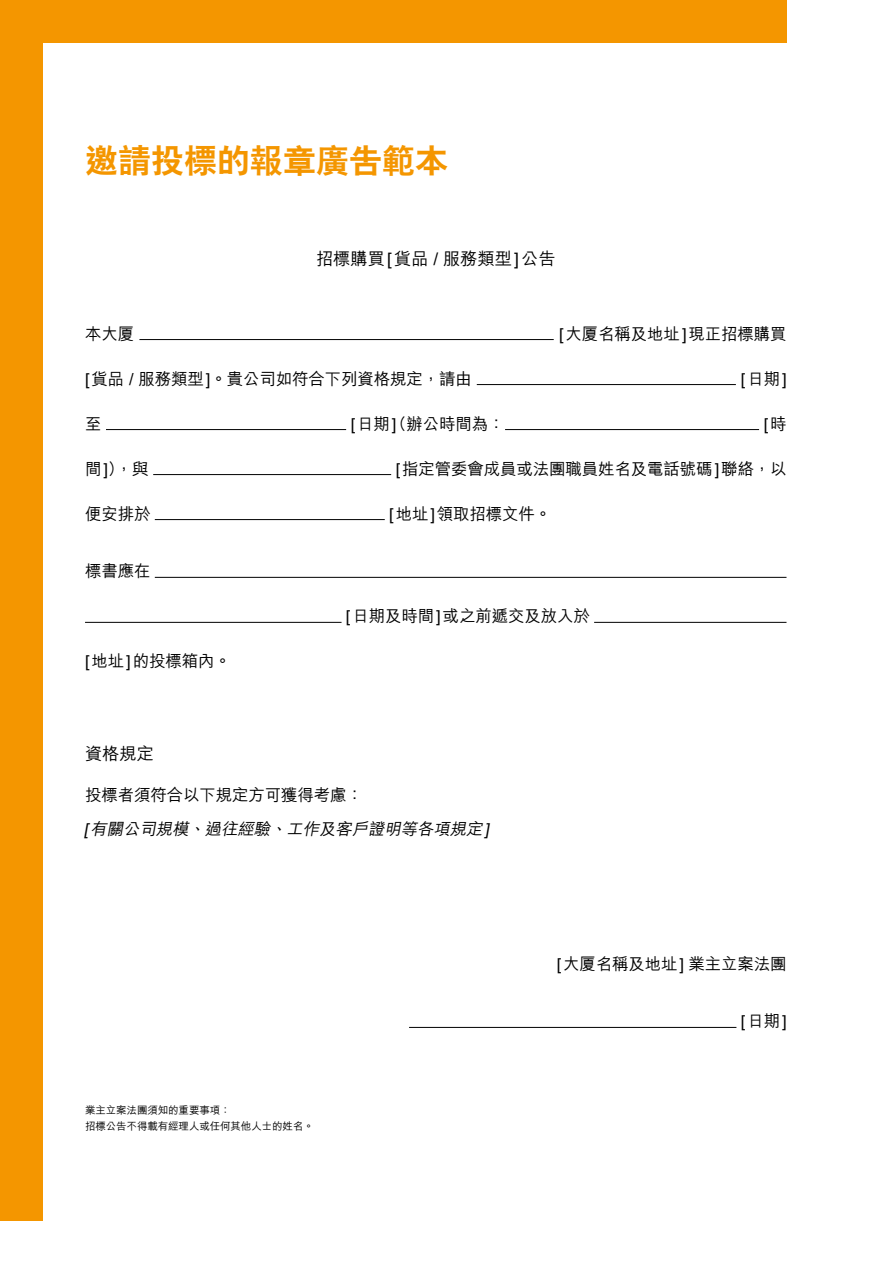
<style>
.page{position:relative;width:893px;height:1263px;background:#fff}
.page>*{position:absolute;margin:0;border:0;box-sizing:border-box;transform-origin:0 0}
.t1{font:800 33px "C Hei 2 HK";color:#f49600}
.t2{font:500 17.25px "M Hei HK";color:#000}
.t3{font:500 16.5px "M Hei HK";letter-spacing:-.01em;color:#000}
.t4{font:italic 500 16.5px "M Hei HK";color:#000}
.t5{font:500 10.5px/16.2px "M Hei HK";letter-spacing:-.01em;color:#000}
</style>
<div class="page">
<div style="left:0;top:0;width:43px;height:1220px;background:#f49600"></div>
<div style="left:0;top:0;width:787px;height:43px;background:#f49600"></div>
<hr style="left:139px;top:339px;width:415px;height:1px;background:#000">
<hr style="left:477px;top:384px;width:259px;height:1px;background:#000">
<hr style="left:106px;top:429px;width:240px;height:1px;background:#000">
<hr style="left:505px;top:429px;width:254px;height:1px;background:#000">
<hr style="left:153px;top:474px;width:238px;height:1px;background:#000">
<hr style="left:155px;top:519px;width:230px;height:1px;background:#000">
<hr style="left:155px;top:577px;width:631px;height:1px;background:#000">
<hr style="left:85px;top:622px;width:257px;height:1px;background:#000">
<hr style="left:594px;top:622px;width:192px;height:1px;background:#000">
<hr style="left:409px;top:1027px;width:327px;height:1px;background:#000">
<h1 class="t1" style="left:85px;top:139px;width:365px">邀請投標的報章廣告範本</h1>
<p class="t2" style="left:316px;top:246px;width:241px">招標購買[貨品 / 服務類型]公告</p>
<p class="t3" style="left:85px;top:321px;width:51px">本大厦</p>
<p class="t3" style="left:559px;top:321px;width:229px">[大厦名稱及地址]現正招標購買</p>
<p class="t3" style="left:85px;top:366px;width:388px">[貨品 / 服務類型]。貴公司如符合下列資格規定，請由</p>
<p class="t3" style="left:741px;top:366px;width:47px">[日期]</p>
<p class="t3" style="left:85px;top:411px;width:18px">至</p>
<p class="t3" style="left:351px;top:411px;width:155px">[日期]（辦公時間為：</p>
<p class="t3" style="left:764px;top:411px;width:24px">[時</p>
<p class="t3" style="left:85px;top:456px;width:65px">間]），與</p>
<p class="t3" style="left:396px;top:456px;width:392px">[指定管委會成員或法團職員姓名及電話號碼]聯絡，以</p>
<p class="t3" style="left:85px;top:501px;width:67px">便安排於</p>
<p class="t3" style="left:389px;top:501px;width:164px">[地址]領取招標文件。</p>
<p class="t3" style="left:85px;top:559px;width:67px">標書應在</p>
<p class="t3" style="left:85px;top:649px;width:147px">[地址]的投標箱內。</p>
<p class="t3" style="left:346px;top:604px;width:245px">[日期及時間]或之前遞交及放入於</p>
<p class="t2" style="left:85px;top:741px;width:70px">資格規定</p>
<p class="t3" style="left:85px;top:783px;width:279px">投標者須符合以下規定方可獲得考慮：</p>
<p class="t4" style="left:84px;top:816px;width:410px">[有關公司規模、過往經驗、工作及客戶證明等各項規定]</p>
<p class="t5" style="left:85px;top:1101px;width:230px">業主立案法團須知的重要事項：<br>招標公告不得載有經理人或任何其他人士的姓名。</p>
<p class="t3" style="left:557px;top:951px;width:231px">[大厦名稱及地址] 業主立案法團</p>
<p class="t3" style="left:741px;top:1009px;width:47px">[日期]</p>
</div>
